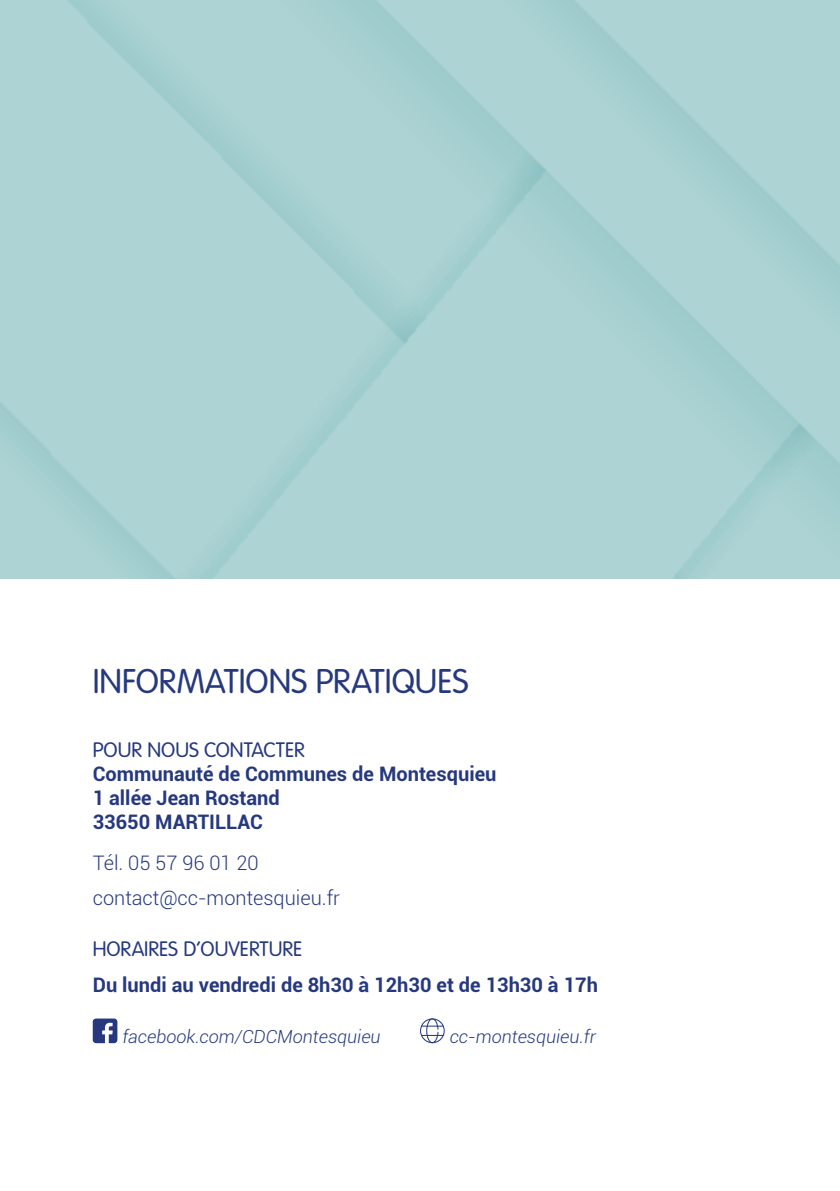
<style>
.page{position:relative;width:840px;height:1191px;background:#fff}
.page>*{position:absolute;margin:0;border:0;box-sizing:border-box;transform-origin:0 0}
.t1{font:300 36px "VAG Rundschrift D";color:#26397e}
.t2{font:300 22px "VAG Rundschrift D";color:#26397e}
.t3{font:700 20px "Roboto";color:#26397e}
.t4{font:300 20px "Roboto";color:#26397e}
.t5{font:italic 300 18px "Roboto";color:#26397e}
</style>
<div class="page">
<svg style="left:93px;top:1018px;width:24px;height:25px"></svg>
<svg style="left:420px;top:1018px;width:24px;height:25px"></svg>
<p class="t1" style="left:93px;top:661px;width:377px">INFORMATIONS PRATIQUES</p>
<p class="t2" style="left:93px;top:738px;width:214px">POUR NOUS CONTACTER</p>
<p class="t3" style="left:93px;top:760px;width:405px">Communauté de Communes de Montesquieu</p>
<p class="t3" style="left:93px;top:784px;width:188px">1 allée Jean Rostand</p>
<p class="t3" style="left:93px;top:808px;width:172px">33650 MARTILLAC</p>
<p class="t4" style="left:93px;top:849px;width:167px">Tél. 05 57 96 01 20</p>
<p class="t4" style="left:93px;top:884px;width:248px">contact@cc-montesquieu.fr</p>
<p class="t2" style="left:93px;top:937px;width:211px">HORAIRES D’OUVERTURE</p>
<p class="t3" style="left:93px;top:970px;width:506px">Du lundi au vendredi de 8h30 à 12h30 et de 13h30 à 17h</p>
<p class="t5" style="left:122px;top:1024px;width:259px">facebook.com/CDCMontesquieu</p>
<p class="t5" style="left:449px;top:1024px;width:147px">cc-montesquieu.fr</p>
</div>
